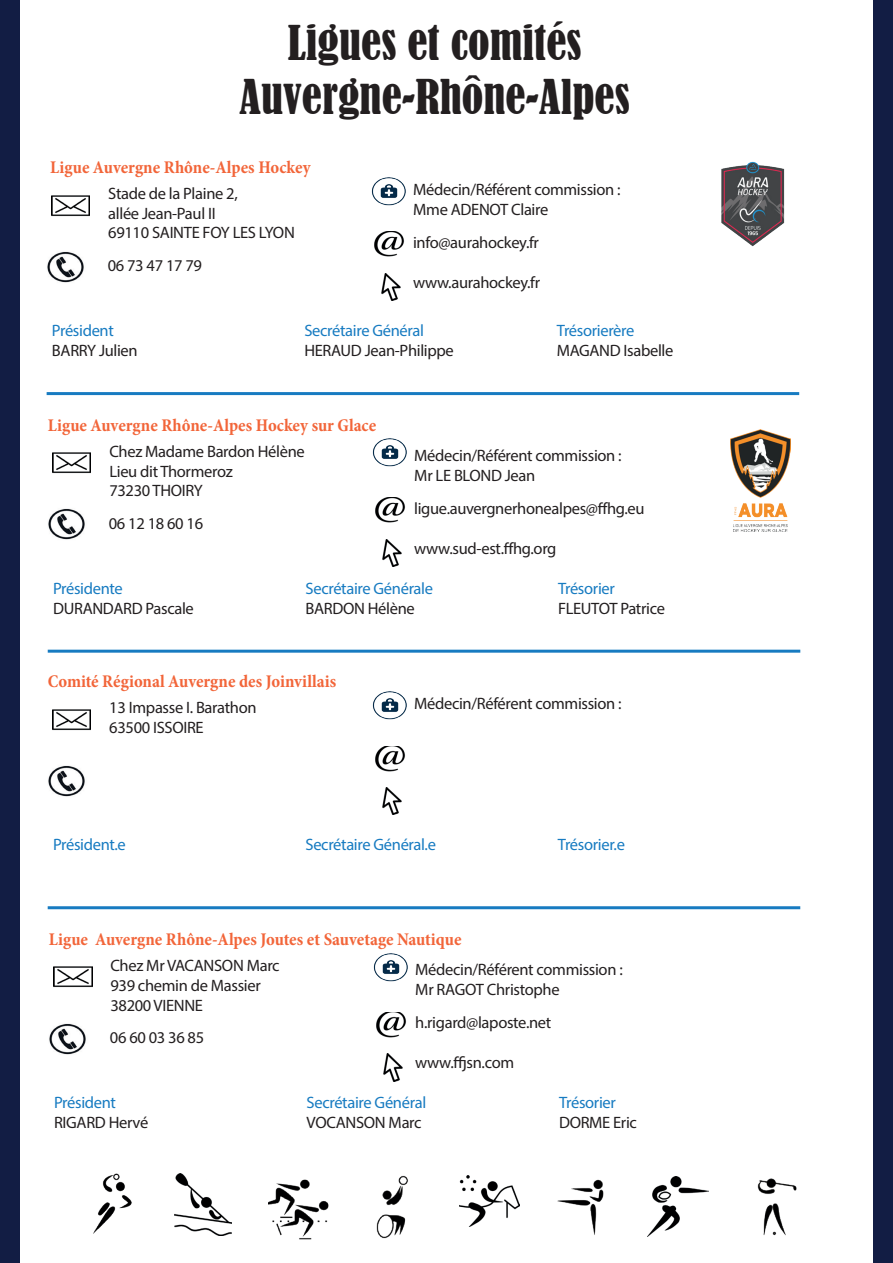
<style>
.page{position:relative;width:893px;height:1263px;background:#fff}
.page>*{position:absolute;margin:0;border:0;box-sizing:border-box;transform-origin:0 0}
.t1{font:condensed 45px/54px "Bernard";color:#231f20;text-align:center}
.t2{font:700 condensed 18px "Minion Pro";color:#f26539}
.t3{font:16.5px/19.8px "Myriad Pro";letter-spacing:-.02em;color:#231f20}
.t4{font:16.5px "Myriad Pro";letter-spacing:-.02em;color:#177bc1}
</style>
<div class="page">
<div style="left:874px;top:0;width:19px;height:1263px;background:#121d44"></div>
<div style="left:0;top:0;width:19px;height:1263px;background:#121d44"></div>
<hr style="left:47px;top:392px;width:752px;height:3px;background:#177bc1">
<hr style="left:48px;top:906px;width:752px;height:3px;background:#177bc1">
<hr style="left:48px;top:650px;width:752px;height:3px;background:#177bc1">
<img style="left:51px;top:195px;width:39px;height:22px">
<img style="left:52px;top:709px;width:39px;height:22px">
<img style="left:52px;top:452px;width:39px;height:22px">
<img style="left:53px;top:966px;width:39px;height:22px">
<img style="left:47px;top:251px;width:37px;height:32px">
<img style="left:48px;top:765px;width:37px;height:32px">
<img style="left:48px;top:508px;width:37px;height:32px">
<img style="left:49px;top:1023px;width:37px;height:32px">
<img style="left:721px;top:161px;width:64px;height:86px">
<img style="left:731px;top:429px;width:59px;height:102px">
<img style="left:174px;top:1174px;width:58px;height:61px">
<img style="left:268px;top:1179px;width:61px;height:61px">
<img style="left:376px;top:1176px;width:32px;height:63px">
<img style="left:459px;top:1176px;width:61px;height:51px">
<img style="left:648px;top:1176px;width:60px;height:60px">
<img style="left:757px;top:1178px;width:40px;height:58px">
<img style="left:93px;top:1173px;width:39px;height:61px">
<img style="left:557px;top:1179px;width:47px;height:56px">
<img style="left:374px;top:232px;width:30px;height:25px">
<img style="left:375px;top:746px;width:30px;height:25px">
<img style="left:375px;top:498px;width:30px;height:25px">
<img style="left:376px;top:1012px;width:30px;height:25px">
<img style="left:371px;top:177px;width:35px;height:29px">
<img style="left:372px;top:691px;width:35px;height:29px">
<img style="left:372px;top:438px;width:35px;height:29px">
<img style="left:373px;top:953px;width:35px;height:29px">
<img style="left:381px;top:273px;width:20px;height:28px">
<img style="left:382px;top:787px;width:20px;height:28px">
<img style="left:382px;top:539px;width:20px;height:28px">
<img style="left:383px;top:1053px;width:20px;height:28px">
<h1 class="t1" style="left:240px;top:16px;width:392px">Ligues et comités<br>Auvergne-Rhône-Alpes</h1>
<p class="t2" style="left:50px;top:155px;width:262px">Ligue Auvergne Rhône-Alpes Hockey</p>
<p class="t3" style="left:108px;top:183px;width:188px">Stade de la Plaine 2,<br>allée Jean-Paul II<br>69110 SAINTE FOY LES LYON</p>
<p class="t3" style="left:108px;top:256px;width:96px">06 73 47 17 79</p>
<p class="t3" style="left:413px;top:179px;width:209px">Médecin/Référent commission :<br>Mme ADENOT Claire</p>
<p class="t3" style="left:413px;top:232px;width:127px">info@aurahockey.fr</p>
<p class="t3" style="left:413px;top:272px;width:129px">www.aurahockey.fr</p>
<p class="t4" style="left:52px;top:321px;width:63px">Président</p>
<p class="t3" style="left:52px;top:340px;width:87px">BARRY Julien</p>
<p class="t4" style="left:304px;top:321px;width:121px">Secrétaire Général</p>
<p class="t3" style="left:304px;top:340px;width:151px">HERAUD Jean-Philippe</p>
<p class="t2" style="left:48px;top:413px;width:330px">Ligue Auvergne Rhône-Alpes Hockey sur Glace</p>
<p class="t4" style="left:557px;top:321px;width:79px">Trésorierère</p>
<p class="t3" style="left:557px;top:340px;width:118px">MAGAND Isabelle</p>
<p class="t3" style="left:109px;top:441px;width:197px">Chez Madame Bardon Hélène<br>Lieu dit Thormeroz<br>73230 THOIRY</p>
<p class="t3" style="left:109px;top:513px;width:96px">06 12 18 60 16</p>
<p class="t3" style="left:414px;top:445px;width:209px">Médecin/Référent commission :<br>Mr LE BLOND Jean</p>
<p class="t3" style="left:414px;top:498px;width:232px">ligue.auvergnerhonealpes@ffhg.eu</p>
<p class="t3" style="left:414px;top:538px;width:144px">www.sud-est.ffhg.org</p>
<p class="t4" style="left:53px;top:578px;width:71px">Présidente</p>
<p class="t3" style="left:53px;top:598px;width:142px">DURANDARD Pascale</p>
<p class="t4" style="left:306px;top:578px;width:129px">Secrétaire Générale</p>
<p class="t3" style="left:306px;top:598px;width:111px">BARDON Hélène</p>
<p class="t2" style="left:48px;top:669px;width:290px">Comité Régional Auvergne des Joinvillais</p>
<p class="t4" style="left:558px;top:578px;width:58px">Trésorier</p>
<p class="t3" style="left:558px;top:598px;width:108px">FLEUTOT Patrice</p>
<p class="t3" style="left:109px;top:697px;width:149px">13 Impasse I. Barathon<br>63500 ISSOIRE</p>
<p class="t4" style="left:53px;top:835px;width:74px">Président.e</p>
<p class="t3" style="left:414px;top:694px;width:209px">Médecin/Référent commission :</p>
<p class="t4" style="left:305px;top:835px;width:132px">Secrétaire Général.e</p>
<p class="t4" style="left:558px;top:835px;width:69px">Trésorier.e</p>
<p class="t2" style="left:49px;top:927px;width:414px">Ligue Auvergne Rhône-Alpes Joutes et Sauvetage Nautique</p>
<p class="t3" style="left:110px;top:955px;width:171px">Chez Mr VACANSON Marc<br>939 chemin de Massier<br>38200 VIENNE</p>
<p class="t3" style="left:110px;top:1027px;width:96px">06 60 03 36 85</p>
<p class="t4" style="left:54px;top:1092px;width:63px">Président</p>
<p class="t3" style="left:54px;top:1112px;width:96px">RIGARD Hervé</p>
<p class="t3" style="left:415px;top:960px;width:209px">Médecin/Référent commission :<br>Mr RAGOT Christophe</p>
<p class="t3" style="left:415px;top:1013px;width:138px">h.rigard@laposte.net</p>
<p class="t3" style="left:415px;top:1052px;width:100px">www.ffjsn.com</p>
<p class="t4" style="left:307px;top:1092px;width:121px">Secrétaire Général</p>
<p class="t3" style="left:307px;top:1112px;width:117px">VOCANSON Marc</p>
<p class="t4" style="left:559px;top:1092px;width:58px">Trésorier</p>
<p class="t3" style="left:559px;top:1112px;width:79px">DORME Eric</p>
</div>
